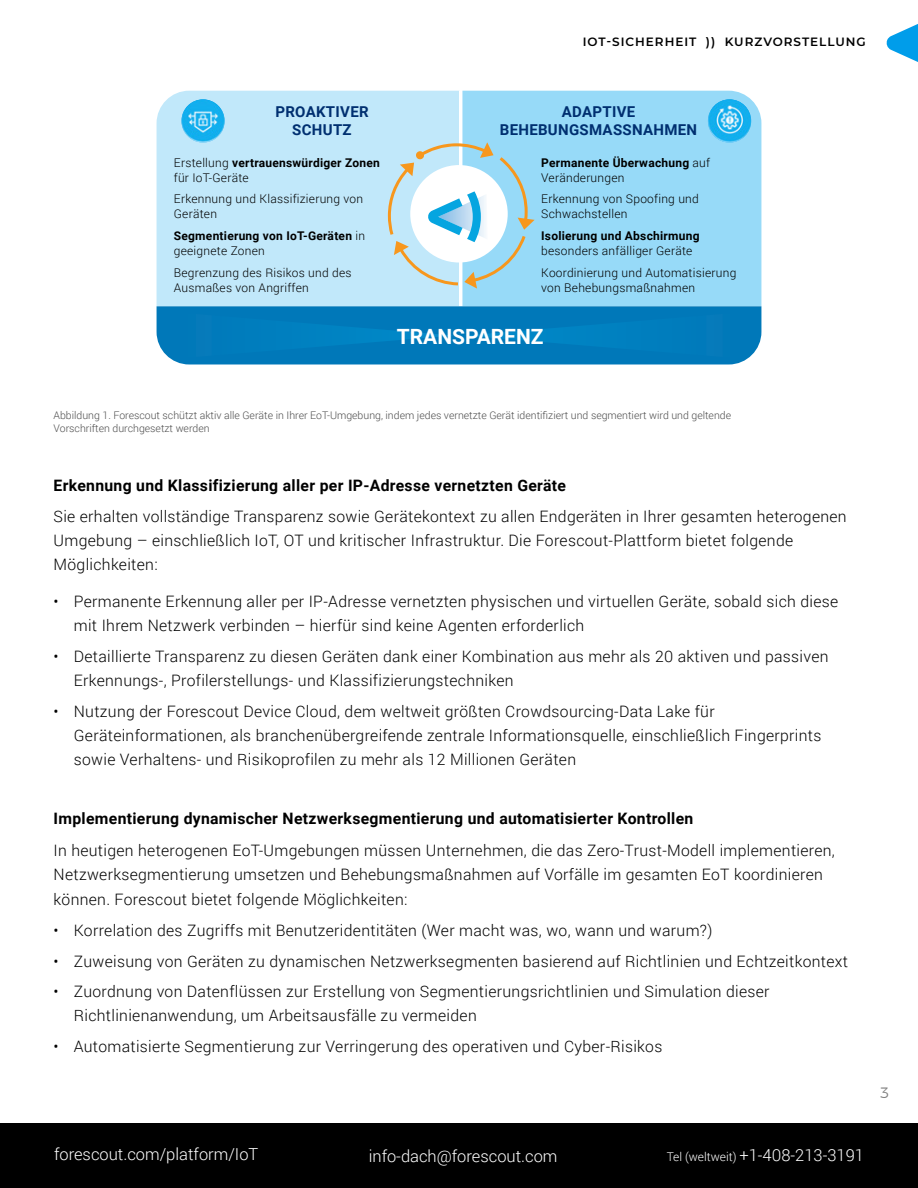
<style>
.page{position:relative;width:918px;height:1188px;background:#fff}
.page>*{position:absolute;margin:0;border:0;box-sizing:border-box;transform-origin:0 0}
.t1{font:700 21px "Roboto";color:#fff}
.t2{font:300 16.5px "Roboto";color:#fff}
.body_copy_-_bullets{font:300 15.75px/24px "Roboto";letter-spacing:.02em;color:#000}
.body_copy{font:300 15.75px/24px "Roboto";letter-spacing:.02em;color:#000}
.body_copy_-_bullets-2{font:700 15.75px "Roboto";letter-spacing:.02em;color:#000}
.body_text_-_bold{font:700 15px/18px "Roboto";letter-spacing:.02em;color:#002f70;text-align:center}
.t3{font:300 15px "Montserrat";color:#808080}
.body_copy-2{font:300 12px/15px "Roboto";letter-spacing:.02em;color:#000}
.body_copy-3{font:700 12px/15px "Roboto";letter-spacing:.02em;color:#000}
.brief_name_header{font:600 12px "Montserrat";letter-spacing:.08em;color:#000}
.Figure_text{font:300 10.5px/13.5px "Roboto";color:#4d4d4d}
.s1{font-weight:700}
.s2{font-weight:300}
.s3{font-size:12px}
</style>
<div class="page">
<svg style="left:886px;top:24px;width:32px;height:38px"></svg>
<div style="left:0;top:1123px;width:918px;height:65px;background:#000"></div>
<div style="left:462px;top:91px;width:299px;height:215px;background:#97daf8"></div>
<div style="left:157px;top:91px;width:302px;height:215px;background:#c1e8fa"></div>
<svg style="left:157px;top:306px;width:604px;height:58px"></svg>
<img style="left:464px;top:313px;width:273px;height:45px">
<img style="left:181px;top:313px;width:273px;height:45px">
<svg style="left:388px;top:142px;width:147px;height:147px"></svg>
<img style="left:181px;top:99px;width:44px;height:44px;border-radius:22px">
<img style="left:708px;top:99px;width:43px;height:44px;border-radius:22px">
<p class="brief_name_header" style="left:583px;top:34px;width:284px">IOT-SICHERHEIT )) KURZVORSTELLUNG</p>
<p class="body_text_-_bold" style="left:275px;top:102px;width:95px">PROAKTIVER<br>SCHUTZ</p>
<p class="body_copy-2" style="left:174px;top:154px;width:208px">Erstellung <span class="s1">vertrauenswürdiger Zonen </span>für IoT-Geräte</p>
<p class="body_copy-2" style="left:174px;top:191px;width:191px">Erkennung und Klassifizierung von<br>Geräten</p>
<p class="body_copy-3" style="left:174px;top:228px;width:193px">Segmentierung von IoT-Geräten <span class="s2">in geeignete Zonen</span></p>
<p class="body_copy-2" style="left:174px;top:265px;width:179px">Begrenzung des Risikos und des<br>Ausmaßes von Angriffen</p>
<p class="body_text_-_bold" style="left:500px;top:102px;width:199px">ADAPTIVE<br>BEHEBUNGSMASSNAHMEN</p>
<p class="body_copy-3" style="left:541px;top:154px;width:170px">Permanente Überwachung <span class="s2">auf<br>Veränderungen</span></p>
<p class="body_copy-2" style="left:541px;top:191px;width:159px">Erkennung von Spoofing und<br>Schwachstellen</p>
<p class="body_copy-2" style="left:541px;top:228px;width:160px"><span class="s1">Isolierung und Abschirmung </span>besonders anfälliger Geräte</p>
<p class="body_copy-2" style="left:541px;top:265px;width:197px">Koordinierung und Automatisierung von Behebungsmaßnahmen</p>
<p class="t1" style="left:397px;top:322px;width:148px">TRANSPARENZ</p>
<p class="Figure_text" style="left:54px;top:408px;width:679px">Abbildung 1. Forescout schützt aktiv alle Geräte in Ihrer EoT-Umgebung, indem jedes vernetzte Gerät identifiziert und segmentiert wird und geltende<br>Vorschriften durchgesetzt werden</p>
<p class="body_copy_-_bullets-2" style="left:54px;top:474px;width:514px">Erkennung und Klassifizierung aller per IP-Adresse vernetzten Geräte</p>
<p class="body_copy" style="left:54px;top:504px;width:795px">Sie erhalten vollständige Transparenz sowie Gerätekontext zu allen Endgeräten in Ihrer gesamten heterogenen<br>Umgebung – einschließlich IoT, OT und kritischer Infrastruktur. Die Forescout-Plattform bietet folgende<br>Möglichkeiten:</p>
<p class="body_copy_-_bullets" style="left:74px;top:589px;width:766px;text-indent:-20px">• Permanente Erkennung aller per IP-Adresse vernetzten physischen und virtuellen Geräte, sobald sich diese mit Ihrem Netzwerk verbinden – hierfür sind keine Agenten erforderlich</p>
<p class="body_copy_-_bullets" style="left:74px;top:644px;width:756px;text-indent:-20px">• Detaillierte Transparenz zu diesen Geräten dank einer Kombination aus mehr als 20 aktiven und passiven<br>Erkennungs-, Profilerstellungs- und Klassifizierungstechniken</p>
<p class="body_copy_-_bullets" style="left:74px;top:699px;width:749px;text-indent:-20px">• Nutzung der Forescout Device Cloud, dem weltweit größten Crowdsourcing-Data Lake für<br>Geräteinformationen, als branchenübergreifende zentrale Informationsquelle, einschließlich Fingerprints sowie Verhaltens- und Risikoprofilen zu mehr als 12 Millionen Geräten</p>
<p class="body_copy_-_bullets-2" style="left:54px;top:807px;width:641px">Implementierung dynamischer Netzwerksegmentierung und automatisierter Kontrollen</p>
<p class="body_copy_-_bullets" style="left:54px;top:837px;width:783px;line-height:24.8px">In heutigen heterogenen EoT-Umgebungen müssen Unternehmen, die das Zero-Trust-Modell implementieren,<br>Netzwerksegmentierung umsetzen und Behebungsmaßnahmen auf Vorfälle im gesamten EoT koordinieren können. Forescout bietet folgende Möglichkeiten:</p>
<p class="body_copy_-_bullets" style="left:54px;top:918px;width:660px">• Korrelation des Zugriffs mit Benutzeridentitäten (Wer macht was, wo, wann und warum?)</p>
<p class="body_copy_-_bullets" style="left:54px;top:948px;width:796px">• Zuweisung von Geräten zu dynamischen Netzwerksegmenten basierend auf Richtlinien und Echtzeitkontext</p>
<p class="body_copy_-_bullets" style="left:74px;top:979px;width:697px;text-indent:-20px">• Zuordnung von Datenflüssen zur Erstellung von Segmentierungsrichtlinien und Simulation dieser<br>Richtlinienanwendung, um Arbeitsausfälle zu vermeiden</p>
<p class="body_copy_-_bullets" style="left:54px;top:1034px;width:610px">• Automatisierte Segmentierung zur Verringerung des operativen und Cyber-Risikos</p>
<p class="t2" style="left:54px;top:1143px;width:206px">forescout.com/platform/IoT</p>
<p class="t2" style="left:369px;top:1144px;width:190px">info-dach@forescout.com</p>
<p class="t2" style="left:667px;top:1144px;width:199px"><span class="s3">Tel (weltweit)</span> +1-408-213-3191</p>
<p class="t3" style="left:880px;top:1081px;width:11px">3</p>
</div>
